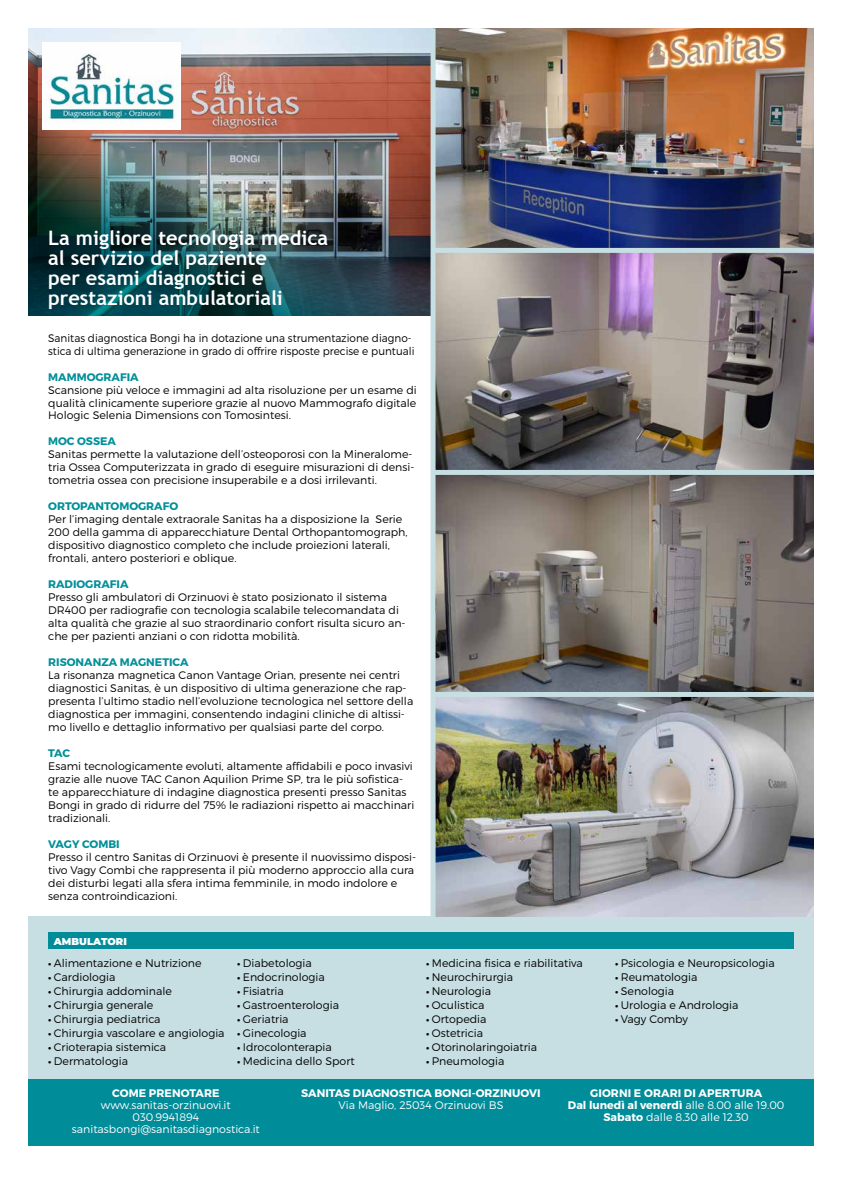
<style>
.page{position:relative;width:842px;height:1191px;background:#fff}
.page>*{position:absolute;margin:0;border:0;box-sizing:border-box;transform-origin:0 0}
.t1{font:700 19.9px/19.9px "Trebuchet MS";color:#fff}
.t2{font:300 11px/13px "Montserrat";color:#000}
.t3{font:700 11px/12px "Montserrat";color:#fff;text-align:center}
.t4{font:300 11px/13px "Montserrat";color:#000;scale:.95 1}
.t5{font:300 11px/12px "Montserrat";color:#fff;text-align:center}
.t6{font:700 11px "Montserrat";color:#009099}
.t7{font:900 10px "Montserrat";color:#fff}
.s1{font-weight:700;font-size:10px}
.s2{font-weight:300}
</style>
<div class="page">
<img style="left:28px;top:28px;width:403px;height:288px">
<div style="left:28px;top:916px;width:786px;height:217px;background:#c7dee2"></div>
<div style="left:28px;top:1079px;width:786px;height:66px;background:#008c99"></div>
<img style="left:43px;top:42px;width:137px;height:87px">
<div style="left:48px;top:932px;width:746px;height:16px;background:#008c99"></div>
<img style="left:436px;top:28px;width:378px;height:888px">
<div style="left:431px;top:28px;width:5px;height:896px;background:#c7dee2"></div>
<div style="left:433px;top:248px;width:381px;height:5px;background:#c7dee2"></div>
<div style="left:433px;top:470px;width:381px;height:5px;background:#c7dee2"></div>
<div style="left:433px;top:692px;width:381px;height:5px;background:#c7dee2"></div>
<h1 class="t1" style="left:48px;top:228px;width:281px">La migliore tecnologia medica al servizio del paziente<br>per esami diagnostici e prestazioni ambulatoriali</h1>
<p class="t4" style="left:48px;top:331px;width:387px">Sanitas diagnostica Bongi ha in dotazione una strumentazione diagno&shy;stica di ultima generazione in grado di offrire risposte precise e puntuali</p>
<p class="t6" style="left:48px;top:370px;width:92px">MAMMOGRAFIA</p>
<p class="t2" style="left:48px;top:383px;width:370px;text-align:justify">Scansione più veloce e immagini ad alta risoluzione per un esame di qualità clinicamente superiore grazie al nuovo Mammografo digitale Hologic Selenia Dimensions con Tomosintesi.</p>
<p class="t6" style="left:48px;top:435px;width:69px">MOC OSSEA</p>
<p class="t2" style="left:48px;top:448px;width:368px">Sanitas permette la valutazione dell’osteoporosi con la Mineralome&shy;tria Ossea Computerizzata in grado di eseguire misurazioni di densi&shy;tometria ossea con precisione insuperabile e a dosi irrilevanti.</p>
<p class="t6" style="left:48px;top:499px;width:132px">ORTOPANTOMOGRAFO</p>
<p class="t2" style="left:48px;top:512px;width:361px">Per l’imaging dentale extraorale Sanitas ha a disposizione la Serie 200 della gamma di apparecchiature Dental Orthopantomograph, dispositivo diagnostico completo che include proiezioni laterali, frontali, antero posteriori e oblique.</p>
<p class="t6" style="left:48px;top:577px;width:82px">RADIOGRAFIA</p>
<p class="t2" style="left:48px;top:590px;width:359px">Presso gli ambulatori di Orzinuovi è stato posizionato il sistema DR400 per radiografie con tecnologia scalabile telecomandata di alta qualità che grazie al suo straordinario confort risulta sicuro an&shy;che per pazienti anziani o con ridotta mobilità.</p>
<p class="t6" style="left:48px;top:655px;width:142px">RISONANZA MAGNETICA</p>
<p class="t2" style="left:48px;top:668px;width:367px">La risonanza magnetica Canon Vantage Orian, presente nei centri diagnostici Sanitas, è un dispositivo di ultima generazione che rap&shy;presenta l’ultimo stadio nell’evoluzione tecnologica nel settore della diagnostica per immagini, consentendo indagini cliniche di altissi&shy;mo livello e dettaglio informativo per qualsiasi parte del corpo.</p>
<p class="t6" style="left:48px;top:746px;width:23px">TAC</p>
<p class="t2" style="left:48px;top:759px;width:368px">Esami tecnologicamente evoluti, altamente affidabili e poco invasivi grazie alle nuove TAC Canon Aquilion Prime SP, tra le più sofistica&shy;te apparecchiature di indagine diagnostica presenti presso Sanitas Bongi in grado di ridurre del 75% le radiazioni rispetto ai macchinari tradizionali.</p>
<p class="t6" style="left:48px;top:837px;width:73px">VAGY COMBI</p>
<p class="t2" style="left:48px;top:850px;width:369px">Presso il centro Sanitas di Orzinuovi è presente il nuovissimo disposi&shy;tivo Vagy Combi che rappresenta il più moderno approccio alla cura dei disturbi legati alla sfera intima femminile, in modo indolore e senza controindicazioni.</p>
<p class="t7" style="left:54px;top:934px;width:75px">AMBULATORI</p>
<p class="t2" style="left:48px;top:956px;width:155px"><span class="s1">•</span> Alimentazione e Nutrizione</p>
<p class="t2" style="left:48px;top:970px;width:69px"><span class="s1">•</span> Cardiologia</p>
<p class="t2" style="left:48px;top:984px;width:125px"><span class="s1">•</span> Chirurgia addominale</p>
<p class="t2" style="left:48px;top:998px;width:107px"><span class="s1">•</span> Chirurgia generale</p>
<p class="t2" style="left:48px;top:1012px;width:114px"><span class="s1">•</span> Chirurgia pediatrica</p>
<p class="t2" style="left:48px;top:1026px;width:178px"><span class="s1">•</span> Chirurgia vascolare e angiologia</p>
<p class="t2" style="left:48px;top:1040px;width:119px"><span class="s1">•</span> Crioterapia sistemica</p>
<p class="t2" style="left:48px;top:1054px;width:81px"><span class="s1">•</span> Dermatologia</p>
<p class="t2" style="left:237px;top:956px;width:76px"><span class="s1">•</span> Diabetologia</p>
<p class="t2" style="left:237px;top:970px;width:89px"><span class="s1">•</span> Endocrinologia</p>
<p class="t2" style="left:237px;top:984px;width:48px"><span class="s1">•</span> Fisiatria</p>
<p class="t2" style="left:237px;top:998px;width:103px"><span class="s1">•</span> Gastroenterologia</p>
<p class="t2" style="left:237px;top:1012px;width:53px"><span class="s1">•</span> Geriatria</p>
<p class="t2" style="left:237px;top:1026px;width:71px"><span class="s1">•</span> Ginecologia</p>
<p class="t2" style="left:237px;top:1040px;width:96px"><span class="s1">•</span> Idrocolonterapia</p>
<p class="t2" style="left:237px;top:1054px;width:119px"><span class="s1">•</span> Medicina dello Sport</p>
<p class="t2" style="left:426px;top:956px;width:158px"><span class="s1">•</span> Medicina fisica e riabilitativa</p>
<p class="t2" style="left:426px;top:970px;width:88px"><span class="s1">•</span> Neurochirurgia</p>
<p class="t2" style="left:426px;top:984px;width:67px"><span class="s1">•</span> Neurologia</p>
<p class="t2" style="left:426px;top:998px;width:60px"><span class="s1">•</span> Oculistica</p>
<p class="t2" style="left:426px;top:1012px;width:62px"><span class="s1">•</span> Ortopedia</p>
<p class="t2" style="left:426px;top:1026px;width:59px"><span class="s1">•</span> Ostetricia</p>
<p class="t2" style="left:426px;top:1040px;width:113px"><span class="s1">•</span> Otorinolaringoiatria</p>
<p class="t2" style="left:426px;top:1054px;width:80px"><span class="s1">•</span> Pneumologia</p>
<p class="t2" style="left:615px;top:956px;width:161px"><span class="s1">•</span> Psicologia e Neuropsicologia</p>
<p class="t2" style="left:615px;top:970px;width:84px"><span class="s1">•</span> Reumatologia</p>
<p class="t2" style="left:615px;top:984px;width:61px"><span class="s1">•</span> Senologia</p>
<p class="t2" style="left:615px;top:998px;width:125px"><span class="s1">•</span> Urologia e Andrologia</p>
<p class="t2" style="left:615px;top:1012px;width:74px"><span class="s1">•</span> Vagy Comby</p>
<p class="t3" style="left:112px;top:1087px;width:109px">COME PRENOTARE</p>
<p class="t5" style="left:72px;top:1099px;width:190px">www.sanitas-orzinuovi.it<br>030.9941894 sanitasbongi@sanitasdiagnostica.it</p>
<p class="t3" style="left:301px;top:1087px;width:241px">SANITAS DIAGNOSTICA BONGI-ORZINUOVI</p>
<p class="t5" style="left:338px;top:1099px;width:166px">Via Maglio, 25034 Orzinuovi BS</p>
<p class="t3" style="left:568px;top:1087px;width:218px">GIORNI E ORARI DI APERTURA<br>Dal lunedì al venerdì <span class="s2">alle 8.00 alle 19.00<br></span>Sabato <span class="s2">dalle 8.30 alle 12.30</span></p>
</div>
